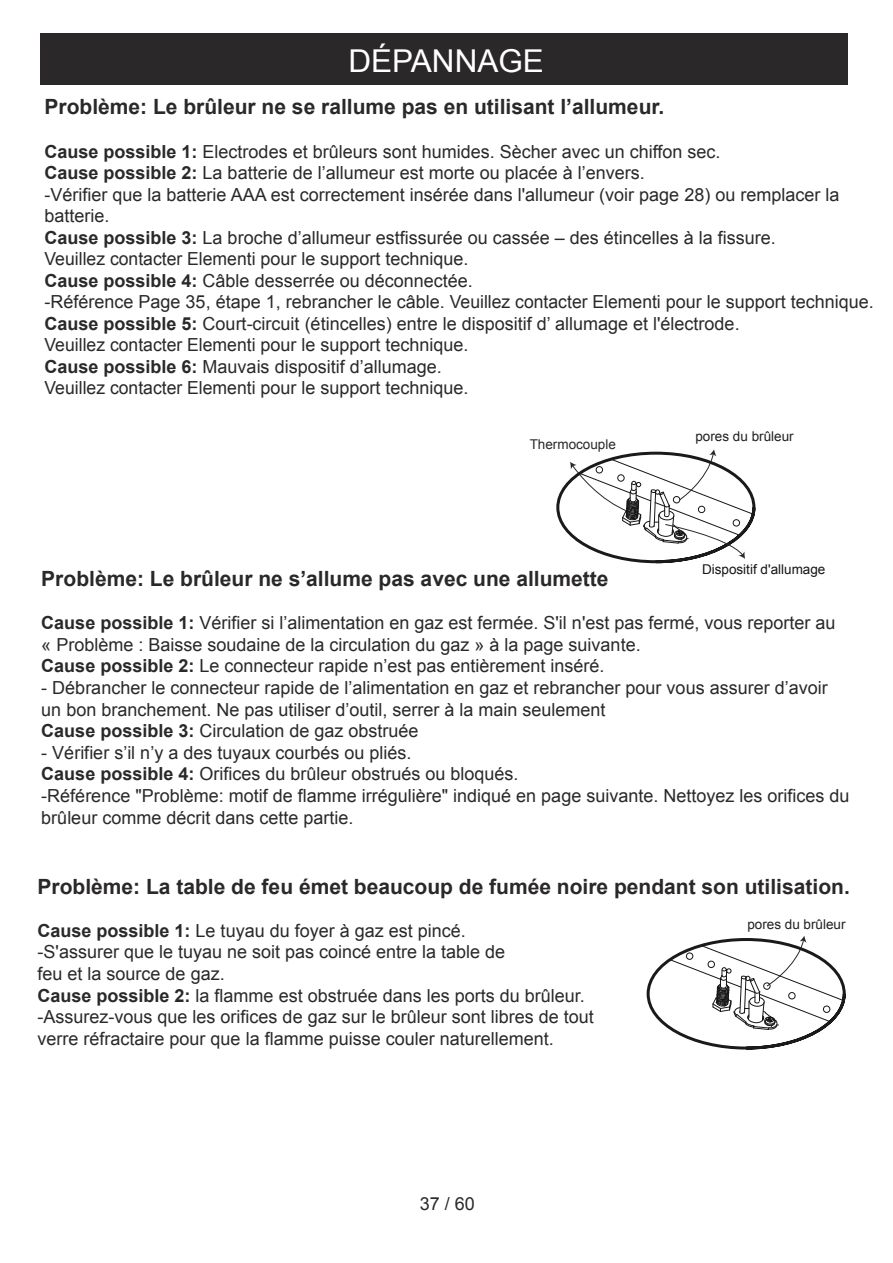
<style>
.page{position:relative;width:893px;height:1263px;background:#fff}
.page>*{position:absolute;margin:0;border:0;box-sizing:border-box;transform-origin:0 0}
.t1{font:31.5px "Arial";color:#fff}
.t2{font:700 21px "Arial";color:#2b2829}
.t3{font:18px/21.6px "Arial";color:#2b2829}
.t4{font:13.5px "Arial";color:#221f20}
.t5{font:13.5px "Arial";color:#151615}
.t6{font:13.5px "Arial";color:#2b2829}
.s1{font-weight:700}
</style>
<div class="page">
<svg style="left:646px;top:936px;width:200px;height:114px"></svg>
<svg style="left:556px;top:449px;width:200px;height:115px"></svg>
<div style="left:40px;top:34px;width:808px;height:51px;background:#2b2829"></div>
<h1 class="t1" style="left:348px;top:49px;width:197px">D…PANNAGE</h1>
<p class="t2" style="left:45px;top:99px;width:621px">ProblËme: Le br˚leur ne se rallume pas en utilisant líallumeur.</p>
<p class="t3" style="left:45px;top:142px;width:831px"><span class="s1">Cause possible 1:</span> Electrodes et br˚leurs sont humides. SËcher avec un chiffon sec.<br><span class="s1">Cause possible 2:</span> La batterie de líallumeur est morte ou placÈe ‡ líenvers.<br>-VÈrifier que la batterie AAA est correctement insÈrÈe dans l'allumeur (voir page 28) ou remplacer la batterie.<br><span class="s1">Cause possible 3:</span> La broche díallumeur estfissurÈe ou cassÈe ñ des Ètincelles ‡ la fissure.<br>Veuillez contacter Elementi pour le support technique.<br><span class="s1">Cause possible 4:</span> C‚ble desserrÈe ou dÈconnectÈe.<br>-RÈfÈrence Page 35, Ètape 1, rebrancher le c‚ble. Veuillez contacter Elementi pour le support technique.<br><span class="s1">Cause possible 5:</span> Court-circuit (Ètincelles) entre le dispositif dí allumage et l'Èlectrode.<br>Veuillez contacter Elementi pour le support technique.<br><span class="s1">Cause possible 6:</span> Mauvais dispositif díallumage.<br>Veuillez contacter Elementi pour le support technique.</p>
<p class="t6" style="left:530px;top:439px;width:88px">Thermocouple</p>
<p class="t4" style="left:695px;top:431px;width:100px">pores du br˚leur</p>
<p class="t5" style="left:702px;top:564px;width:125px">Dispositif d'allumage</p>
<p class="t2" style="left:41px;top:571px;width:569px">ProblËme: Le br˚leur ne síallume pas avec une allumette</p>
<p class="t3" style="left:41px;top:614px;width:796px"><span class="s1">Cause possible 1:</span> VÈrifier si líalimentation en gaz est fermÈe. S'il n'est pas fermÈ, vous reporter au ´ ProblËme : Baisse soudaine de la circulation du gaz ª ‡ la page suivante.<br><span class="s1">Cause possible 2:</span> Le connecteur rapide níest pas entiËrement insÈrÈ.</p>
<p class="t3" style="left:41px;top:678px;width:788px">- DÈbrancher le connecteur rapide de líalimentation en gaz et rebrancher pour vous assurer díavoir un bon branchement. Ne pas utiliser díoutil, serrer ‡ la main seulement<br><span class="s1">Cause possible 3:</span> Circulation de gaz obstruÈe</p>
<p class="t3" style="left:41px;top:743px;width:810px">- VÈrifier síil níy a des tuyaux courbÈs ou pliÈs.<br><span class="s1">Cause possible 4:</span> Orifices du br˚leur obstruÈs ou bloquÈs.<br>-RÈfÈrence "ProblËme: motif de flamme irrÈguliËre" indiquÈ en page suivante. Nettoyez les orifices du br˚leur comme dÈcrit dans cette partie.</p>
<p class="t2" style="left:38px;top:878px;width:814px">ProblËme: La table de feu Èmet beaucoup de fumÈe noire pendant son utilisation.</p>
<p class="t3" style="left:38px;top:921px;width:558px"><span class="s1">Cause possible 1:</span> Le tuyau du foyer ‡ gaz est pincÈ.<br>-S'assurer que le tuyau ne soit pas coincÈ entre la table de<br>feu et la source de gaz.<br><span class="s1">Cause possible 2:</span> la flamme est obstruÈe dans les ports du br˚leur. -Assurez-vous que les orifices de gaz sur le br˚leur sont libres de tout verre rÈfractaire pour que la flamme puisse couler naturellement.</p>
<p class="t4" style="left:747px;top:919px;width:100px">pores du br˚leur</p>
<p class="t3" style="left:420px;top:1195px;width:57px">37 / 60</p>
</div>
